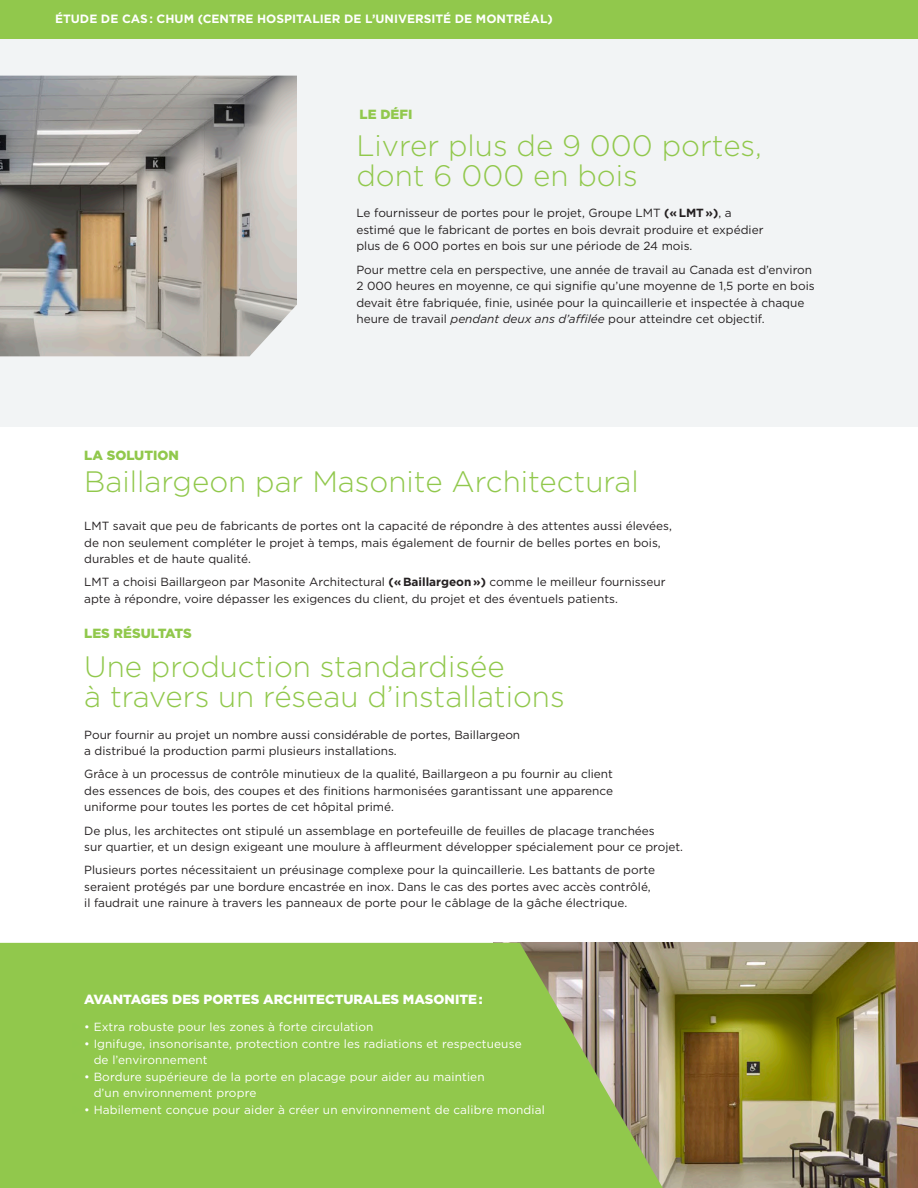
<style>
.page{position:relative;width:918px;height:1188px;background:#fff}
.page>*{position:absolute;margin:0;border:0;box-sizing:border-box;transform-origin:0 0}
.t1{font:300 29.55px/30px "Gotham";color:#91c84c}
.t2{font:900 13.35px "Gotham";color:#fff}
.t3{font:900 13.35px "Gotham";color:#91c84c}
.t4{font:700 12px "Gotham";color:#fff}
.t5{font:11.85px/16.5px "Gotham";color:#231f20}
.t6{font:11.85px/16.5px "Gotham";letter-spacing:.01em;color:#fff}
.s1{font-weight:700}
.s2{font-style:italic}
</style>
<div class="page">
<img style="left:663px;top:943px;width:255px;height:245px">
<svg style="left:0;top:943px;width:663px;height:245px;fill:#91c84c"></svg>
<div style="left:0;top:38px;width:918px;height:388px;background:#f2f4f5"></div>
<img style="left:0;top:76px;width:297px;height:280px">
<div style="left:0;top:0;width:918px;height:38px;background:#91c84c"></div>
<svg style="left:73px;top:1023px;width:7px;height:8px"></svg>
<svg style="left:73px;top:1040px;width:7px;height:7px"></svg>
<svg style="left:73px;top:1073px;width:7px;height:7px"></svg>
<svg style="left:73px;top:1106px;width:7px;height:7px"></svg>
<p class="t4" style="left:55px;top:11px;width:499px">ÉTUDE DE CAS : CHUM (CENTRE HOSPITALIER DE L’UNIVERSITÉ DE MONTRÉAL)</p>
<p class="t3" style="left:360px;top:106px;width:54px">LE DÉFI</p>
<p class="t1" style="left:356px;top:130px;width:407px">Livrer plus de 9 000 portes, dont 6 000 en bois</p>
<p class="t3" style="left:84px;top:447px;width:96px">LA SOLUTION</p>
<p class="t5" style="left:356px;top:205px;width:409px">Le fournisseur de portes pour le projet, Groupe LMT <span class="s1">(« LMT »)</span>, a estimé que le fabricant de portes en bois devrait produire et expédier plus de 6 000 portes en bois sur une période de 24 mois.</p>
<p class="t5" style="left:356px;top:261px;width:460px">Pour mettre cela en perspective, une année de travail au Canada est d’environ 2 000 heures en moyenne, ce qui signifie qu’une moyenne de 1,5 porte en bois devait être fabriquée, finie, usinée pour la quincaillerie et inspectée à chaque heure de travail <span class="s2">pendant deux ans d’affilée</span> pour atteindre cet objectif.</p>
<p class="t1" style="left:84px;top:466px;width:556px">Baillargeon par Masonite Architectural</p>
<p class="t5" style="left:84px;top:517px;width:589px">LMT savait que peu de fabricants de portes ont la capacité de répondre à des attentes aussi élevées, de non seulement compléter le projet à temps, mais également de fournir de belles portes en bois, durables et de haute qualité.</p>
<p class="t5" style="left:84px;top:574px;width:583px">LMT a choisi Baillargeon par Masonite Architectural <span class="s1">(« Baillargeon »)</span> comme le meilleur fournisseur apte à répondre, voire dépasser les exigences du client, du projet et des éventuels patients.</p>
<p class="t3" style="left:84px;top:624px;width:109px">LES RÉSULTATS</p>
<p class="t1" style="left:84px;top:651px;width:482px">Une production standardisée<br>à travers un réseau d’installations</p>
<p class="t5" style="left:84px;top:726px;width:438px">Pour fournir au projet un nombre aussi considérable de portes, Baillargeon a distribué la production parmi plusieurs installations.</p>
<p class="t5" style="left:84px;top:766px;width:530px;text-align:justify">Grâce à un processus de contrôle minutieux de la qualité, Baillargeon a pu fournir au client des essences de bois, des coupes et des finitions harmonisées garantissant une apparence uniforme pour toutes les portes de cet hôpital primé.</p>
<p class="t5" style="left:84px;top:822px;width:600px">De plus, les architectes ont stipulé un assemblage en portefeuille de feuilles de placage tranchées<br>sur quartier, et un design exigeant une moulure à affleurment développer spécialement pour ce projet.</p>
<p class="t5" style="left:84px;top:862px;width:572px">Plusieurs portes nécessitaient un préusinage complexe pour la quincaillerie. Les battants de porte seraient protégés par une bordure encastrée en inox. Dans le cas des portes avec accès contrôlé, il faudrait une rainure à travers les panneaux de porte pour le câblage de la gâche électrique.</p>
<p class="t2" style="left:84px;top:990px;width:400px">AVANTAGES DES PORTES ARCHITECTURALES MASONITE :</p>
<p class="t6" style="left:84px;top:1018px;width:291px">• Extra robuste pour les zones à forte circulation</p>
<p class="t6" style="left:94px;top:1035px;width:430px;text-indent:-9px">• Ignifuge, insonorisante, protection contre les radiations et respectueuse de l’environnement</p>
<p class="t6" style="left:94px;top:1068px;width:393px;text-indent:-9px">• Bordure supérieure de la porte en placage pour aider au maintien d’un environnement propre</p>
<p class="t6" style="left:84px;top:1101px;width:462px">• Habilement conçue pour aider à créer un environnement de calibre mondial</p>
</div>
